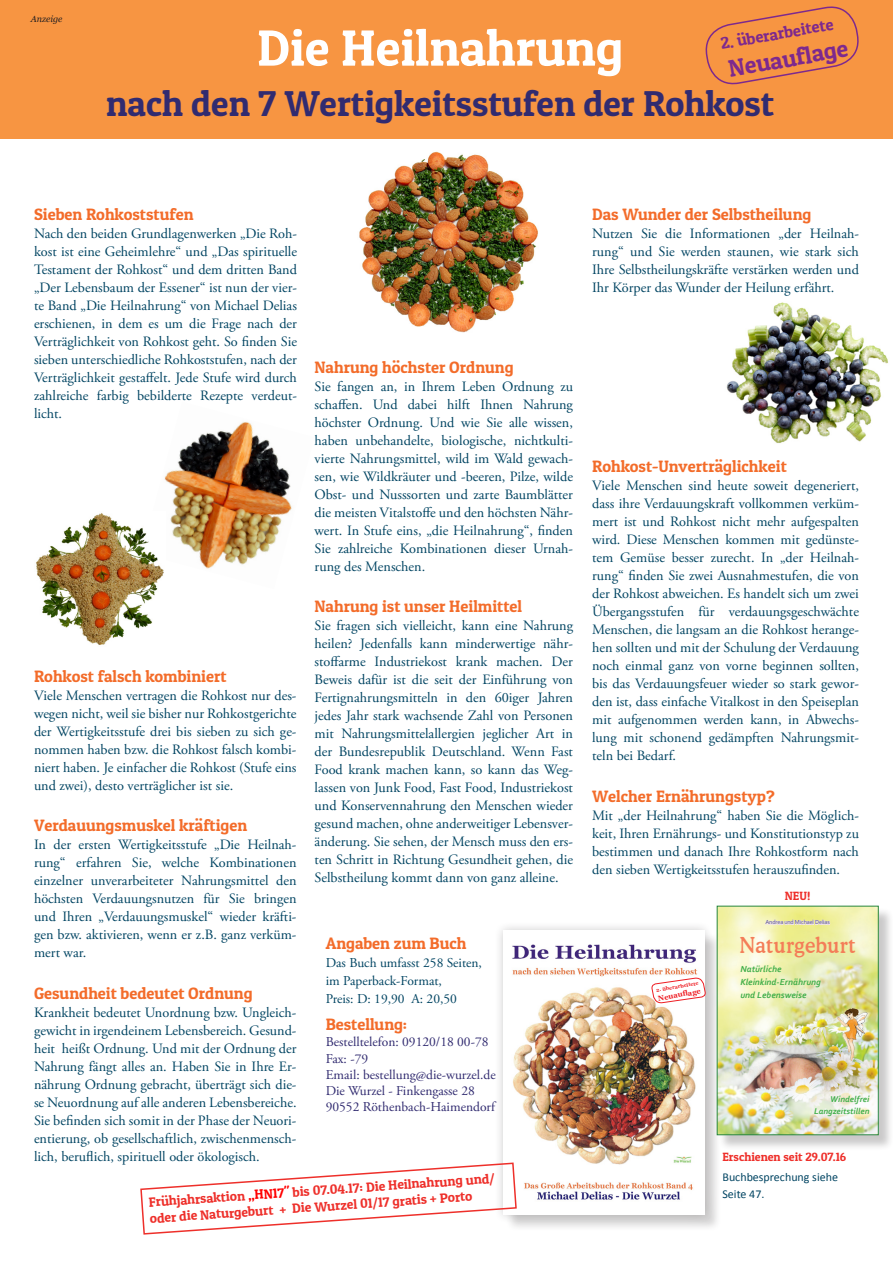
<style>
.page{position:relative;width:893px;height:1263px;background:#fff}
.page>*{position:absolute;margin:0;border:0;box-sizing:border-box;transform-origin:0 0}
.Hauptüberschrift{font:51px "Patua One";color:#fff}
.Hauptüberschrift-2{font:36px "Patua One";color:#312b70}
.Teilüberschriften11{font:24px "Patua One";color:#7d298e}
.t1{font:500 21.9px "Cooper BT";letter-spacing:.025em;color:#f47d58;scale:.88 1}
.Teilüberschriften11-2{font:16.5px "Patua One";color:#f36c2a}
.Teilüberschriften11-3{font:16.5px "Patua One";color:#7d298e}
.GaramondZeitschrifte{font:14.25px/18px "Adobe Garamond Pro";color:#004462;text-align:justify}
.normaler_Zeitschrift{font:13.5px "Adobe Garamond Pro";color:#312b70}
.Teilüberschriften11-4{font:13.5px "Patua One";color:#ee2f2a}
.GaramondZeitschrifte-2{font:13.5px "Adobe Garamond Pro";color:#004462}
.Teilüberschriften11-5{font:12px/16.5px "Calibri";color:#004462}
.Teilüberschriften11-6{font:12px "Patua One";color:#ee2f2a}
.t2{font:italic 700 9.15px/13px "Corbel";color:#40ae49}
.Fotoerklärung{font:italic 9px "Georgia";color:#231f20}
.t3{font:italic 700 8.85px/11.6px "Corbel";color:#40ae49;text-align:right}
.Teilüberschriften11-7{font:700 7.5px "Georgia";color:#ee1d23}
.t4{font:6.15px "Corbel";letter-spacing:-.02em;color:#535481}
.Teilüberschriften11-8{font:700 5.1px "Georgia";color:#ee1d23}
.s1{color:#f00}
</style>
<div class="page">
<div style="left:0;top:0;width:893px;height:138px;background:#f79542"></div>
<div style="left:494px;top:921px;width:220px;height:303px;background:#231f20;opacity:.24"></div>
<img style="left:503px;top:931px;width:201px;height:283px">
<svg style="left:651px;top:977px;width:55px;height:27px"></svg>
<div style="left:719px;top:907px;width:174px;height:244px;background:#231f20;opacity:.24"></div>
<img style="left:719px;top:908px;width:157px;height:225px">
<svg style="left:787px;top:1087px;width:89px;height:35px"></svg>
<svg style="left:765px;top:919px;width:65px;height:6px"></svg>
<img style="left:830px;top:999px;width:43px;height:70px">
<img style="left:359px;top:151px;width:179px;height:182px">
<img style="left:726px;top:302px;width:162px;height:141px">
<img style="left:164px;top:422px;width:128px;height:147px">
<img style="left:36px;top:511px;width:130px;height:134px">
<svg style="left:705px;top:6px;width:154px;height:79px"></svg>
<svg style="left:140px;top:1162px;width:378px;height:73px"></svg>
<p class="Fotoerklärung" style="left:31px;top:13px;width:33px">Anzeige</p>
<p class="Teilüberschriften11-3" style="left:719px;top:33px;width:116px;rotate:-10deg">2. überarbeitete</p>
<p class="Hauptüberschrift" style="left:257px;top:16px;width:367px">Die Heilnahrung</p>
<p class="Hauptüberschrift-2" style="left:106px;top:81px;width:669px">nach den 7 Wertigkeitsstufen der Rohkost</p>
<p class="Teilüberschriften11" style="left:726px;top:54px;width:122px;rotate:-10deg">Neuauflage</p>
<p class="Teilüberschriften11-2" style="left:34px;top:204px;width:161px">Sieben Rohkoststufen</p>
<p class="GaramondZeitschrifte" style="left:34px;top:225px;width:264px">Nach den beiden Grundlagenwerken „Die Roh&shy;kost ist eine Geheimlehre“ und „Das spirituelle Testament der Rohkost“ und dem dritten Band „Der Lebensbaum der Essener“ ist nun der vier&shy;te Band „Die Heilnahrung“ von Michael Delias erschienen, in dem es um die Frage nach der Verträglichkeit von Rohkost geht. So finden Sie sieben unterschiedliche Rohkoststufen, nach der Verträglichkeit gestaffelt. Jede Stufe wird durch zahlreiche farbig bebilderte Rezepte verdeut&shy;licht.</p>
<p class="Teilüberschriften11-2" style="left:34px;top:666px;width:194px">Rohkost falsch kombiniert</p>
<p class="GaramondZeitschrifte" style="left:34px;top:687px;width:264px">Viele Menschen vertragen die Rohkost nur des&shy;wegen nicht, weil sie bisher nur Rohkostgerichte der Wertigkeitsstufe drei bis sieben zu sich ge&shy;nommen haben bzw. die Rohkost falsch kombi&shy;niert haben. Je einfacher die Rohkost (Stufe eins und zwei), desto verträglicher ist sie.</p>
<p class="Teilüberschriften11-2" style="left:34px;top:815px;width:215px">Verdauungsmuskel kräftigen</p>
<p class="GaramondZeitschrifte" style="left:34px;top:836px;width:264px">In der ersten Wertigkeitsstufe „Die Heilnah&shy;rung“ erfahren Sie, welche Kombinationen einzelner unverarbeiteter Nahrungsmittel den höchsten Verdauungsnutzen für Sie bringen und Ihren „Verdauungsmuskel“ wieder kräfti&shy;gen bzw. aktivieren, wenn er z.B. ganz verküm&shy;mert war.</p>
<p class="Teilüberschriften11-2" style="left:34px;top:983px;width:220px">Gesundheit bedeutet Ordnung</p>
<p class="GaramondZeitschrifte" style="left:34px;top:1004px;width:264px">Krankheit bedeutet Unordnung bzw. Ungleich&shy;gewicht in irgendeinem Lebensbereich. Gesund&shy;heit heißt Ordnung. Und mit der Ordnung der Nahrung fängt alles an. Haben Sie in Ihre Er&shy;nährung Ordnung gebracht, überträgt sich die&shy;se Neuordnung auf alle anderen Lebensbereiche.<br>Sie befinden sich somit in der Phase der Neuori&shy;entierung, ob gesellschaftlich, zwischenmensch&shy;lich, beruflich, spirituell oder ökologisch.</p>
<p class="Teilüberschriften11-2" style="left:315px;top:357px;width:200px">Nahrung höchster Ordnung</p>
<p class="GaramondZeitschrifte" style="left:315px;top:378px;width:260px">Sie fangen an, in Ihrem Leben Ordnung zu schaffen. Und dabei hilft Ihnen Nahrung höchster Ordnung. Und wie Sie alle wissen, haben unbehandelte, biologische, nichtkulti&shy;vierte Nahrungsmittel, wild im Wald gewach&shy;sen, wie Wildkräuter und -beeren, Pilze, wilde Obst- und Nusssorten und zarte Baumblätter die meisten Vitalstoffe und den höchsten Nähr&shy;wert. In Stufe eins, „die Heilnahrung“, finden Sie zahlreiche Kombinationen dieser Urnah&shy;rung des Menschen.</p>
<p class="Teilüberschriften11-2" style="left:315px;top:596px;width:209px">Nahrung ist unser Heilmittel</p>
<p class="GaramondZeitschrifte" style="left:315px;top:617px;width:260px">Sie fragen sich vielleicht, kann eine Nahrung heilen? Jedenfalls kann minderwertige nähr&shy;stoffarme Industriekost krank machen. Der Beweis dafür ist die seit der Einführung von Fertignahrungsmitteln in den 60iger Jahren jedes Jahr stark wachsende Zahl von Personen mit Nahrungsmittelallergien jeglicher Art in der Bundesrepublik Deutschland. Wenn Fast Food krank machen kann, so kann das Weg&shy;lassen von Junk Food, Fast Food, Industriekost und Konservennahrung den Menschen wieder gesund machen, ohne anderweitiger Lebensver&shy;änderung. Sie sehen, der Mensch muss den ers&shy;ten Schritt in Richtung Gesundheit gehen, die Selbstheilung kommt dann von ganz alleine.</p>
<p class="Teilüberschriften11-2" style="left:326px;top:933px;width:142px">Angaben zum Buch</p>
<p class="GaramondZeitschrifte-2" style="left:326px;top:955px;width:158px">Das Buch umfasst 258 Seiten,</p>
<p class="GaramondZeitschrifte-2" style="left:326px;top:973px;width:118px">im Paperback-Format,</p>
<p class="GaramondZeitschrifte-2" style="left:326px;top:991px;width:133px">Preis: D: 19,90 A: 20,50</p>
<p class="Teilüberschriften11-2" style="left:326px;top:1014px;width:83px">Bestellung:</p>
<p class="normaler_Zeitschrift" style="left:326px;top:1034px;width:164px">Bestelltelefon: 09120/18 00-78</p>
<p class="normaler_Zeitschrift" style="left:326px;top:1050px;width:44px">Fax: -79</p>
<p class="normaler_Zeitschrift" style="left:326px;top:1066px;width:172px">Email: bestellung@die-wurzel.de</p>
<p class="normaler_Zeitschrift" style="left:326px;top:1083px;width:151px">Die Wurzel - Finkengasse 28</p>
<p class="normaler_Zeitschrift" style="left:326px;top:1099px;width:171px">90552 Röthenbach-Haimendorf</p>
<p class="Teilüberschriften11-4" style="left:148px;top:1194px;width:348px;rotate:-4deg">Frühjahrsaktion <span class="s1">„HN17"</span> bis 07.04.17: Die Heilnahrung und/</p>
<p class="Teilüberschriften11-4" style="left:149px;top:1210px;width:325px;rotate:-4deg">oder die Naturgeburt + Die Wurzel 01/17 gratis + Porto</p>
<p class="Teilüberschriften11-2" style="left:592px;top:204px;width:221px">Das Wunder der Selbstheilung</p>
<p class="GaramondZeitschrifte" style="left:592px;top:225px;width:268px">Nutzen Sie die Informationen „der Heilnah&shy;rung“ und Sie werden staunen, wie stark sich Ihre Selbstheilungskräfte verstärken werden und Ihr Körper das Wunder der Heilung erfährt.</p>
<p class="Teilüberschriften11-2" style="left:592px;top:456px;width:196px">Rohkost-Unverträglichkeit</p>
<p class="GaramondZeitschrifte" style="left:592px;top:477px;width:268px">Viele Menschen sind heute soweit degeneriert, dass ihre Verdauungskraft vollkommen verküm&shy;mert ist und Rohkost nicht mehr aufgespalten wird. Diese Menschen kommen mit gedünste&shy;tem Gemüse besser zurecht. In „der Heilnah&shy;rung“ finden Sie zwei Ausnahmestufen, die von der Rohkost abweichen. Es handelt sich um zwei Übergangsstufen für verdauungsgeschwächte Menschen, die langsam an die Rohkost herange&shy;hen sollten und mit der Schulung der Verdauung noch einmal ganz von vorne beginnen sollten, bis das Verdauungsfeuer wieder so stark gewor&shy;den ist, dass einfache Vitalkost in den Speiseplan mit aufgenommen werden kann, in Abwechs&shy;lung mit schonend gedämpften Nahrungsmit&shy;teln bei Bedarf.</p>
<p class="Teilüberschriften11-2" style="left:592px;top:785px;width:184px">Welcher Ernährungstyp?</p>
<p class="GaramondZeitschrifte" style="left:592px;top:807px;width:268px">Mit „der Heilnahrung“ haben Sie die Möglich&shy;keit, Ihren Ernährungs- und Konstitutionstyp zu bestimmen und danach Ihre Rohkostform nach den sieben Wertigkeitsstufen herauszufinden.</p>
<p class="Teilüberschriften11-6" style="left:785px;top:888px;width:27px">NEU!</p>
<p class="t4" style="left:765px;top:918px;width:66px">Andrea und Michael Delias</p>
<p class="Teilüberschriften11-8" style="left:656px;top:987px;width:44px;rotate:-10deg">2. überarbeitete</p>
<p class="Teilüberschriften11-7" style="left:657px;top:993px;width:45px;rotate:-10deg">Neuauflage</p>
<p class="t1" style="left:740px;top:932px;width:133px">Naturgeburt</p>
<p class="t2" style="left:740px;top:962px;width:82px">Natürliche<br>Kleinkind-Ernährung und Lebensweise</p>
<p class="t3" style="left:814px;top:1093px;width:57px">Windelfrei<br>Langzeitstillen</p>
<p class="Teilüberschriften11-6" style="left:722px;top:1149px;width:125px">Erschienen seit 29.07.16</p>
<p class="Teilüberschriften11-5" style="left:722px;top:1169px;width:117px">Buchbesprechung siehe<br>Seite 47.</p>
</div>
